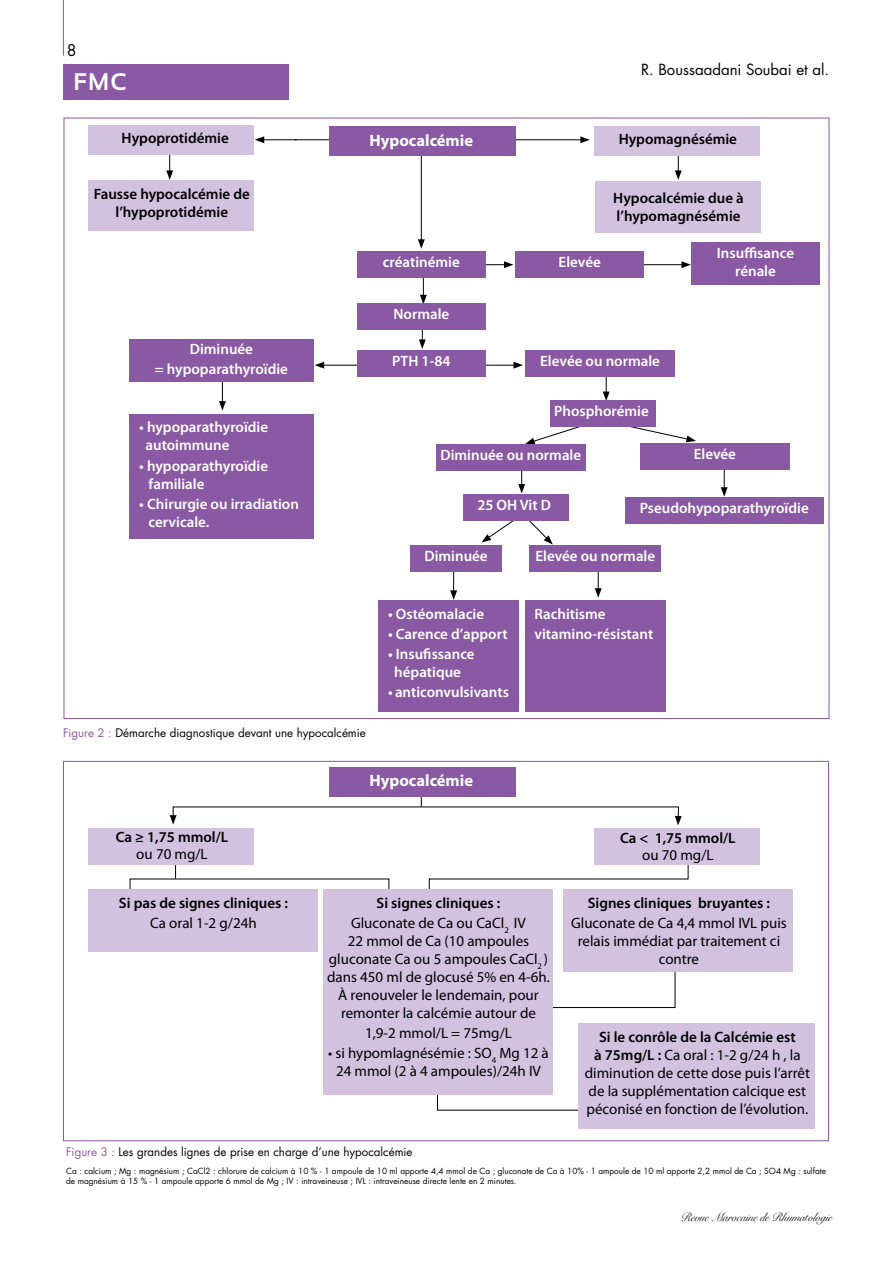
<style>
.page{position:relative;width:893px;height:1263px;background:#fff}
.page>*{position:absolute;margin:0;border:0;box-sizing:border-box;transform-origin:0 0}
.t1{font:700 24px "Sansation";color:#fff}
.t2{font:700 16.5px "Myriad Pro";color:#fff}
.t3{font:15.75px "Futura";color:#000}
.t4{font:15px/18px "Myriad Pro";color:#000;text-align:center}
.t5{font:600 15px/18px "Myriad Pro";color:#fff}
.t6{font:600 15px/18px "Myriad Pro";color:#000;text-align:center}
.t7{font:15px "Futura";color:#000}
.t8{font:12px "Judith";color:#000}
.t9{font:11.55px "Futura";color:#000}
.t10{font:8.25px/9.9px "Futura";color:#000}
.s1{color:#8a59a4}
.s2{font-weight:600}
</style>
<div class="page">
<hr style="left:63px;top:0;width:1px;height:56px;background:#8a59a4">
<div style="left:64px;top:64px;width:225px;height:35px;background:#8a59a4"></div>
<svg style="left:482px;top:521px;width:71px;height:23px"></svg>
<svg style="left:525px;top:422px;width:55px;height:22px"></svg>
<svg style="left:630px;top:427px;width:66px;height:15px"></svg>
<hr style="left:262px;top:139px;width:35px;height:1px;background:#000">
<svg style="left:255px;top:136px;width:9px;height:7px"></svg>
<hr style="left:294px;top:139px;width:289px;height:1px;background:#000">
<svg style="left:580px;top:136px;width:10px;height:7px"></svg>
<hr style="left:421px;top:151px;width:1px;height:91px;background:#000">
<svg style="left:418px;top:239px;width:7px;height:10px"></svg>
<svg style="left:170px;top:778px;width:512px;height:47px"></svg>
<svg style="left:166px;top:155px;width:7px;height:25px"></svg>
<svg style="left:129px;top:865px;width:261px;height:50px"></svg>
<svg style="left:437px;top:1095px;width:141px;height:16px"></svg>
<svg style="left:428px;top:865px;width:306px;height:143px"></svg>
<svg style="left:420px;top:278px;width:7px;height:25px"></svg>
<svg style="left:419px;top:330px;width:7px;height:19px"></svg>
<svg style="left:603px;top:377px;width:7px;height:23px"></svg>
<svg style="left:518px;top:471px;width:7px;height:22px"></svg>
<svg style="left:721px;top:470px;width:7px;height:27px"></svg>
<svg style="left:450px;top:572px;width:7px;height:28px"></svg>
<svg style="left:595px;top:572px;width:7px;height:26px"></svg>
<svg style="left:675px;top:156px;width:7px;height:24px"></svg>
<svg style="left:486px;top:261px;width:27px;height:7px"></svg>
<hr style="left:638px;top:264px;width:46px;height:1px;background:#000">
<svg style="left:681px;top:261px;width:10px;height:7px"></svg>
<hr style="left:470px;top:365px;width:46px;height:1px;background:#000">
<svg style="left:513px;top:362px;width:10px;height:7px"></svg>
<hr style="left:322px;top:365px;width:46px;height:1px;background:#000">
<svg style="left:315px;top:362px;width:9px;height:7px"></svg>
<hr style="left:222px;top:357px;width:1px;height:46px;background:#000">
<svg style="left:219px;top:401px;width:7px;height:10px"></svg>
<div style="left:329px;top:126px;width:186px;height:30px;background:#8a59a4"></div>
<div style="left:329px;top:767px;width:186px;height:30px;background:#8a59a4"></div>
<div style="left:357px;top:251px;width:129px;height:27px;background:#8a59a4"></div>
<div style="left:357px;top:303px;width:129px;height:27px;background:#8a59a4"></div>
<div style="left:357px;top:350px;width:129px;height:27px;background:#8a59a4"></div>
<div style="left:525px;top:350px;width:150px;height:27px;background:#8a59a4"></div>
<div style="left:640px;top:444px;width:150px;height:26px;background:#8a59a4"></div>
<div style="left:625px;top:497px;width:198px;height:26px;background:#8a59a4"></div>
<div style="left:436px;top:445px;width:150px;height:26px;background:#8a59a4"></div>
<div style="left:410px;top:546px;width:92px;height:26px;background:#8a59a4"></div>
<div style="left:529px;top:546px;width:132px;height:26px;background:#8a59a4"></div>
<div style="left:551px;top:400px;width:105px;height:27px;background:#8a59a4"></div>
<div style="left:463px;top:495px;width:106px;height:26px;background:#8a59a4"></div>
<div style="left:515px;top:251px;width:129px;height:27px;background:#8a59a4"></div>
<div style="left:691px;top:243px;width:129px;height:42px;background:#8a59a4"></div>
<div style="left:130px;top:339px;width:184px;height:43px;background:#8a59a4"></div>
<div style="left:130px;top:414px;width:184px;height:124px;background:#8a59a4"></div>
<div style="left:378px;top:600px;width:141px;height:111px;background:#8a59a4"></div>
<div style="left:525px;top:600px;width:140px;height:111px;background:#8a59a4"></div>
<div style="left:88px;top:125px;width:166px;height:30px;background:#d2c2e0"></div>
<div style="left:88px;top:828px;width:166px;height:37px;background:#d2c2e0"></div>
<div style="left:594px;top:828px;width:166px;height:37px;background:#d2c2e0"></div>
<div style="left:594px;top:126px;width:166px;height:30px;background:#d2c2e0"></div>
<div style="left:595px;top:181px;width:166px;height:52px;background:#d2c2e0"></div>
<div style="left:88px;top:180px;width:166px;height:51px;background:#d2c2e0"></div>
<div style="left:88px;top:889px;width:229px;height:62px;background:#d2c2e0"></div>
<div style="left:323px;top:889px;width:230px;height:206px;background:#d2c2e0"></div>
<div style="left:564px;top:889px;width:229px;height:82px;background:#d2c2e0"></div>
<div style="left:578px;top:1023px;width:237px;height:105px;background:#d2c2e0"></div>
<p class="t3" style="left:67px;top:40px;width:11px">8</p>
<h1 class="t1" style="left:73px;top:68px;width:55px">FMC</h1>
<p class="t6" style="left:122px;top:129px;width:109px">Hypoprotidémie</p>
<p class="t6" style="left:94px;top:185px;width:157px">Fausse hypocalcémie de l’hypoprotidémie</p>
<p class="t5" style="left:155px;top:339px;width:135px;line-height:20.1px;text-align:center">Diminuée<br>= hypoparathyroïdie</p>
<p class="t5" style="left:145px;top:419px;width:124px;text-indent:-6px">• hypoparathyroïdie autoimmune</p>
<p class="t5" style="left:149px;top:457px;width:121px;text-indent:-9px">• hypoparathyroïdie familiale</p>
<p class="t5" style="left:149px;top:495px;width:152px;text-indent:-9px">• Chirurgie ou irradiation cervicale.</p>
<p class="t2" style="left:370px;top:131px;width:105px">Hypocalcémie</p>
<p class="t5" style="left:383px;top:253px;width:78px">créatinémie</p>
<p class="t7" style="left:641px;top:60px;width:190px">R. Boussaadani Soubai et al.</p>
<p class="t6" style="left:619px;top:130px;width:120px">Hypomagnésémie</p>
<p class="t6" style="left:613px;top:189px;width:132px;text-align:left">Hypocalcémie due à l’hypomagnésémie</p>
<p class="t5" style="left:559px;top:253px;width:44px">Elevée</p>
<p class="t5" style="left:717px;top:245px;width:79px;text-align:center">Insuffisance rénale</p>
<p class="t5" style="left:393px;top:305px;width:57px">Normale</p>
<p class="t5" style="left:392px;top:352px;width:60px">PTH 1-84</p>
<p class="t5" style="left:540px;top:352px;width:121px">Elevée ou normale</p>
<p class="t5" style="left:554px;top:402px;width:96px">Phosphorémie</p>
<p class="t5" style="left:440px;top:447px;width:142px">Diminuée ou normale</p>
<p class="t5" style="left:694px;top:446px;width:44px">Elevée</p>
<p class="t5" style="left:477px;top:497px;width:75px">25 OH Vit D</p>
<p class="t5" style="left:640px;top:499px;width:170px">Pseudohypoparathyroïdie</p>
<p class="t5" style="left:424px;top:548px;width:65px">Diminuée</p>
<p class="t5" style="left:535px;top:548px;width:121px">Elevée ou normale</p>
<p class="t5" style="left:388px;top:605px;width:98px">• Ostéomalacie</p>
<p class="t5" style="left:388px;top:625px;width:121px">• Carence d’apport</p>
<p class="t5" style="left:388px;top:645px;width:88px;text-align:center">• Insufissance hépatique</p>
<p class="t5" style="left:388px;top:683px;width:122px">• anticonvulsivants</p>
<p class="t5" style="left:534px;top:604px;width:120px;line-height:20.1px">Rachitisme vitamino-résistant</p>
<p class="t9" style="left:63px;top:725px;width:304px"><span class="s1">Figure 2 :</span> Démarche diagnostique devant une hypocalcémie</p>
<p class="t6" style="left:116px;top:828px;width:114px">Ca ≥ 1,75 mmol/L</p>
<p class="t4" style="left:136px;top:846px;width:73px">ou 70 mg/L</p>
<p class="t6" style="left:119px;top:894px;width:171px">Si pas de signes cliniques :</p>
<p class="t4" style="left:150px;top:914px;width:108px">Ca oral 1-2 g/24h</p>
<p class="t2" style="left:370px;top:771px;width:105px">Hypocalcémie</p>
<p class="t4" style="left:351px;top:893px;width:176px;line-height:20.1px"><span class="s2">Si signes cliniques :<br></span>Gluconate de Ca ou CaCl<sub>2</sub> IV</p>
<p class="t4" style="left:327px;top:932px;width:224px">22 mmol de Ca (10 ampoules gluconate Ca ou 5 ampoules CaCl<sub>2</sub> ) dans 450 ml de glocusé 5% en 4-6h.<br>À renouveler le lendemain, pour remonter la calcémie autour de</p>
<p class="t4" style="left:365px;top:1024px;width:148px">1,9-2 mmol/L = 75mg/L</p>
<p class="t4" style="left:328px;top:1044px;width:222px">• si hypomlagnésémie : SO<sub>4</sub> Mg 12 à<br>24 mmol (2 à 4 ampoules)/24h IV</p>
<p class="t9" style="left:66px;top:1145px;width:348px"><span class="s1">Figure 3 :</span> Les grandes lignes de prise en charge d’une hypocalcémie</p>
<p class="t6" style="left:620px;top:829px;width:117px">Ca &lt; 1,75 mmol/L</p>
<p class="t4" style="left:642px;top:846px;width:73px">ou 70 mg/L</p>
<p class="t6" style="left:588px;top:894px;width:184px">Signes cliniques bruyantes :</p>
<p class="t4" style="left:571px;top:914px;width:217px">Gluconate de Ca 4,4 mmol IVL puis relais immédiat par traitement ci contre</p>
<p class="t4" style="left:585px;top:1028px;width:227px"><span class="s2">Si le conrôle de la Calcémie est<br>à 75mg/L :</span> Ca oral : 1-2 g/24 h , la diminution de cette dose puis l’arrêt de la supplémentation calcique est péconisé en fonction de l’évolution.</p>
<p class="t10" style="left:66px;top:1166px;width:761px">Ca : calcium ; Mg : magnésium ; CaCl2 : chlorure de calcium à 10 % - 1 ampoule de 10 ml apporte 4,4 mmol de Ca ; gluconate de Ca à 10% - 1 ampoule de 10 ml apporte 2,2 mmol de Ca ; SO4 Mg : sulfate de magnésium à 15 % - 1 ampoule apporte 6 mmol de Mg ; IV : intraveineuse ; IVL : intraveineuse directe lente en 2 minutes.</p>
<p class="t8" style="left:681px;top:1210px;width:153px">Revue Marocaine de Rhumatologie</p>
</div>
